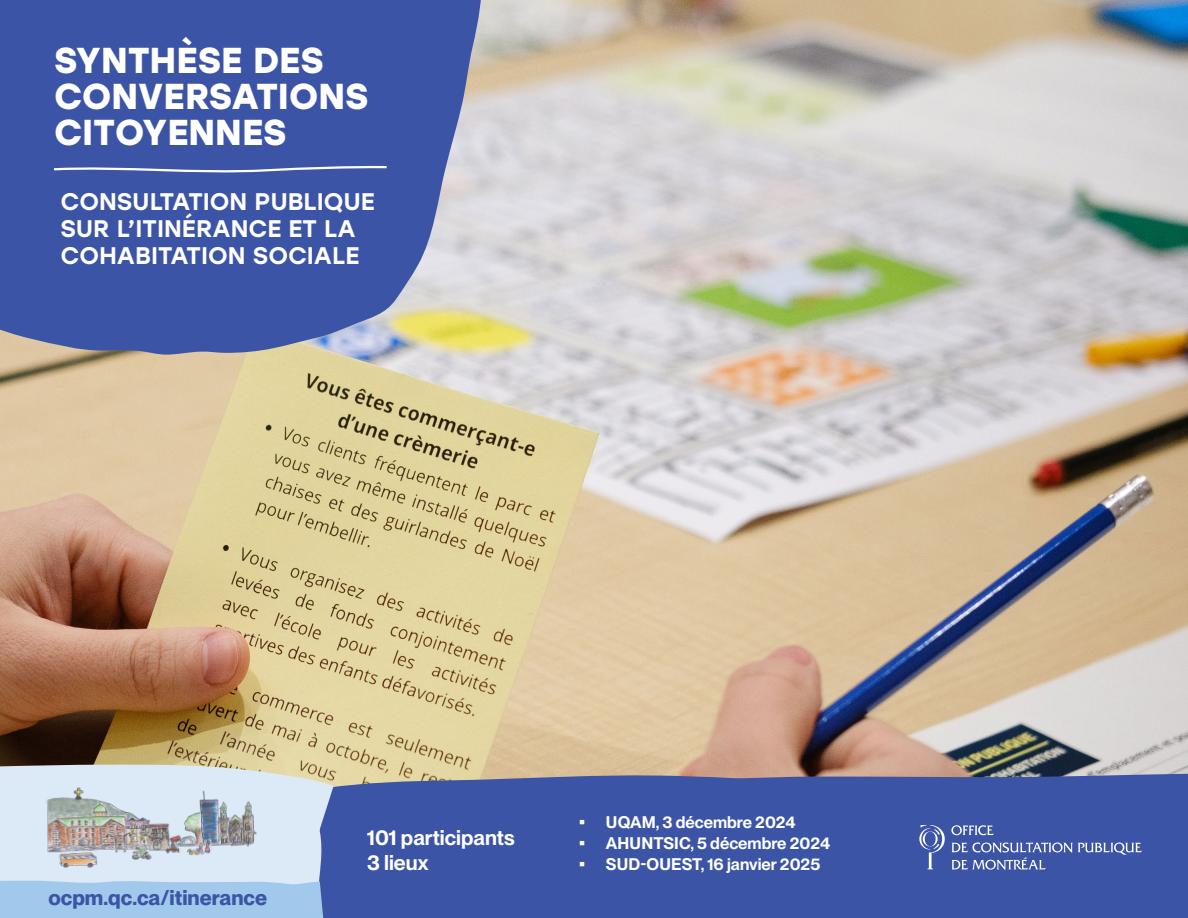
<style>
.page{position:relative;width:1188px;height:918px;background:#fff}
.page>*{position:absolute;margin:0;border:0;box-sizing:border-box;transform-origin:0 0}
.t1{font:700 36px/36px "Stolzl";color:#fff}
.t2{font:500 24px/27px "Stolzl";color:#fff}
.t3{font:600 21px "PP Neue Montreal";color:#fff}
.t4{font:700 21px "PP Neue Montreal";color:#3c54a5}
.t5{font:600 16.5px "PP Neue Montreal";color:#fff}
</style>
<div class="page">
<img style="left:0;top:0;width:1188px;height:647px">
<svg style="left:0;top:0;width:484px;height:355px;background:#4e63a8"></svg>
<svg style="left:554px;top:647px;width:634px;height:49px;background:#ccb8a3"></svg>
<svg style="left:554px;top:696px;width:634px;height:222px;background:#6d75a1"></svg>
<svg style="left:52px;top:165px;width:337px;height:9px"></svg>
<svg style="left:951px;top:825px;width:43px;height:10px"></svg>
<svg style="left:919px;top:825px;width:26px;height:44px"></svg>
<svg style="left:952px;top:842px;width:190px;height:28px;background:#5e71b4"></svg>
<svg style="left:467px;top:638px;width:87px;height:280px;background:#8d8fa0"></svg>
<svg style="left:0;top:563px;width:467px;height:355px;background:#ab947a"></svg>
<svg style="left:0;top:770px;width:361px;height:148px;background:#b6c7db"></svg>
<p class="t1" style="left:54px;top:40px;width:316px">SYNTHÈSE DES<br>CONVERSATIONS<br>CITOYENNES</p>
<p class="t2" style="left:60px;top:186px;width:316px">CONSULTATION PUBLIQUE<br>SUR L’ITINÉRANCE ET LA<br>COHABITATION SOCIALE</p>
<p class="t4" style="left:48px;top:885px;width:220px">ocpm.qc.ca/itinerance</p>
<p class="t3" style="left:367px;top:825px;width:149px">101 participants</p>
<p class="t3" style="left:367px;top:850px;width:63px">3 lieux</p>
<p class="t5" style="left:579px;top:812px;width:218px">• UQAM, 3 décembre 2024</p>
<p class="t5" style="left:579px;top:833px;width:253px">• AHUNTSIC, 5 décembre 2024</p>
<p class="t5" style="left:579px;top:854px;width:243px">• SUD-OUEST, 16 janvier 2025</p>
</div>
